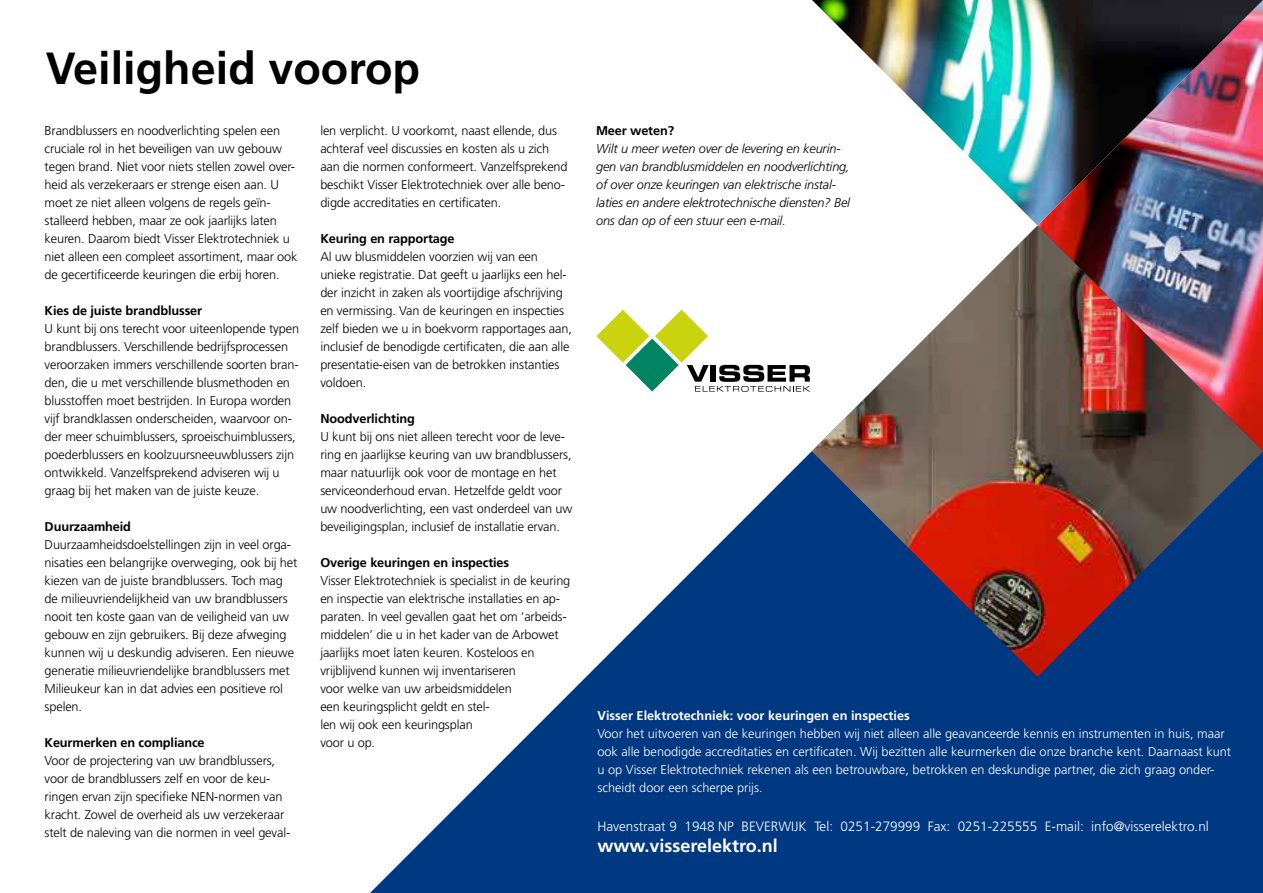
<style>
.page{position:relative;width:1263px;height:893px;background:#fff}
.page>*{position:absolute;margin:0;border:0;box-sizing:border-box;transform-origin:0 0}
.t1{font:700 45px "Frutiger";color:#000}
.t2{font:700 18px "Frutiger";color:#fff}
.t3{font:300 13.5px "Frutiger";color:#fff}
.t4{font:300 12.75px/18px "Frutiger";letter-spacing:-.01em;color:#000}
.t5{font:300 12.75px/18px "Frutiger";color:#fff}
.t6{font:italic 300 12.75px/18px "Frutiger";letter-spacing:-.01em;color:#000}
.t7{font:700 12.75px "Frutiger";letter-spacing:-.01em;color:#000}
.t8{font:700 12.75px "Frutiger";color:#fff}
</style>
<div class="page">
<img style="left:370px;top:0;width:893px;height:893px">
<svg style="left:596px;top:310px;width:214px;height:82px"></svg>
<h1 class="t1" style="left:46px;top:49px;width:376px">Veiligheid voorop</h1>
<p class="t4" style="left:45px;top:123px;width:254px">Brandblussers en noodverlichting spelen een cruciale rol in het beveiligen van uw gebouw tegen brand. Niet voor niets stellen zowel over&shy;heid als verzekeraars er strenge eisen aan. U moet ze niet alleen volgens de regels geïn&shy;stalleerd hebben, maar ze ook jaarlijks laten keuren. Daarom biedt Visser Elektrotechniek u niet alleen een compleet assortiment, maar ook de gecertificeerde keuringen die erbij horen.</p>
<p class="t7" style="left:45px;top:305px;width:159px">Kies de juiste brandblusser</p>
<p class="t4" style="left:45px;top:321px;width:256px">U kunt bij ons terecht voor uiteenlopende typen brandblussers. Verschillende bedrijfsprocessen veroorzaken immers verschillende soorten bran&shy;den, die u met verschillende blusmethoden en blusstoffen moet bestrijden. In Europa worden vijf brandklassen onderscheiden, waarvoor on&shy;der meer schuimblussers, sproeischuimblussers, poederblussers en koolzuursneeuwblussers zijn ontwikkeld. Vanzelfsprekend adviseren wij u graag bij het maken van de juiste keuze.</p>
<p class="t7" style="left:45px;top:521px;width:88px">Duurzaamheid</p>
<p class="t4" style="left:45px;top:537px;width:254px">Duurzaamheidsdoelstellingen zijn in veel orga&shy;nisaties een belangrijke overweging, ook bij het kiezen van de juiste brandblussers. Toch mag de milieuvriendelijkheid van uw brandblussers nooit ten koste gaan van de veiligheid van uw gebouw en zijn gebruikers. Bij deze afweging kunnen wij u deskundig adviseren. Een nieuwe generatie milieuvriendelijke brandblussers met Milieukeur kan in dat advies een positieve rol spelen.</p>
<p class="t7" style="left:45px;top:737px;width:162px">Keurmerken en compliance</p>
<p class="t4" style="left:45px;top:753px;width:247px">Voor de projectering van uw brandblussers, voor de brandblussers zelf en voor de keu&shy;ringen ervan zijn specifieke NEN-normen van kracht. Zowel de overheid als uw verzekeraar stelt de naleving van die normen in veel geval-</p>
<p class="t4" style="left:320px;top:123px;width:249px">len verplicht. U voorkomt, naast ellende, dus achteraf veel discussies en kosten als u zich aan die normen conformeert. Vanzelfsprekend beschikt Visser Elektrotechniek over alle beno&shy;digde accreditaties en certificaten.</p>
<p class="t7" style="left:320px;top:233px;width:136px">Keuring en rapportage</p>
<p class="t4" style="left:320px;top:249px;width:253px">Al uw blusmiddelen voorzien wij van een unieke registratie. Dat geeft u jaarlijks een hel&shy;der inzicht in zaken als voortijdige afschrijving en vermissing. Van de keuringen en inspecties zelf bieden we u in boekvorm rapportages aan, inclusief de benodigde certificaten, die aan alle presentatie-eisen van de betrokken instanties voldoen.</p>
<p class="t7" style="left:320px;top:413px;width:96px">Noodverlichting</p>
<p class="t4" style="left:320px;top:429px;width:254px">U kunt bij ons niet alleen terecht voor de leve&shy;ring en jaarlijkse keuring van uw brandblussers, maar natuurlijk ook voor de montage en het serviceonderhoud ervan. Hetzelfde geldt voor uw noodverlichting, een vast onderdeel van uw beveiligingsplan, inclusief de installatie ervan.</p>
<p class="t7" style="left:320px;top:557px;width:190px">Overige keuringen en inspecties</p>
<p class="t4" style="left:320px;top:573px;width:252px">Visser Elektrotechniek is specialist in de keuring en inspectie van elektrische installaties en ap&shy;paraten. In veel gevallen gaat het om ‘arbeids&shy;middelen’ die u in het kader van de Arbowet jaarlijks moet laten keuren. Kosteloos en vrijblijvend kunnen wij inventariseren<br>voor welke van uw arbeidsmiddelen<br>een keuringsplicht geldt en stel-<br>len wij ook een keuringsplan<br>voor u op.</p>
<p class="t7" style="left:596px;top:126px;width:80px">Meer weten?</p>
<p class="t6" style="left:596px;top:141px;width:255px">Wilt u meer weten over de levering en keurin&shy;gen van brandblusmiddelen en noodverlichting, of over onze keuringen van elektrische instal&shy;laties en andere elektrotechnische diensten? Bel ons dan op of een stuur een e-mail.</p>
<p class="t8" style="left:597px;top:710px;width:314px">Visser Elektrotechniek: voor keuringen en inspecties</p>
<p class="t5" style="left:597px;top:725px;width:635px">Voor het uitvoeren van de keuringen hebben wij niet alleen alle geavanceerde kennis en instrumenten in huis, maar ook alle benodigde accreditaties en certificaten. Wij bezitten alle keurmerken die onze branche kent. Daarnaast kunt u op Visser Elektrotechniek rekenen als een betrouwbare, betrokken en deskundige partner, die zich graag onder&shy;scheidt door een scherpe prijs.</p>
<p class="t3" style="left:597px;top:821px;width:613px">Havenstraat 9 1948 NP BEVERWIJK Tel: 0251-279999 Fax: 0251-225555 E-mail: info@visserelektro.nl</p>
<h2 class="t2" style="left:597px;top:838px;width:182px">www.visserelektro.nl</h2>
</div>
